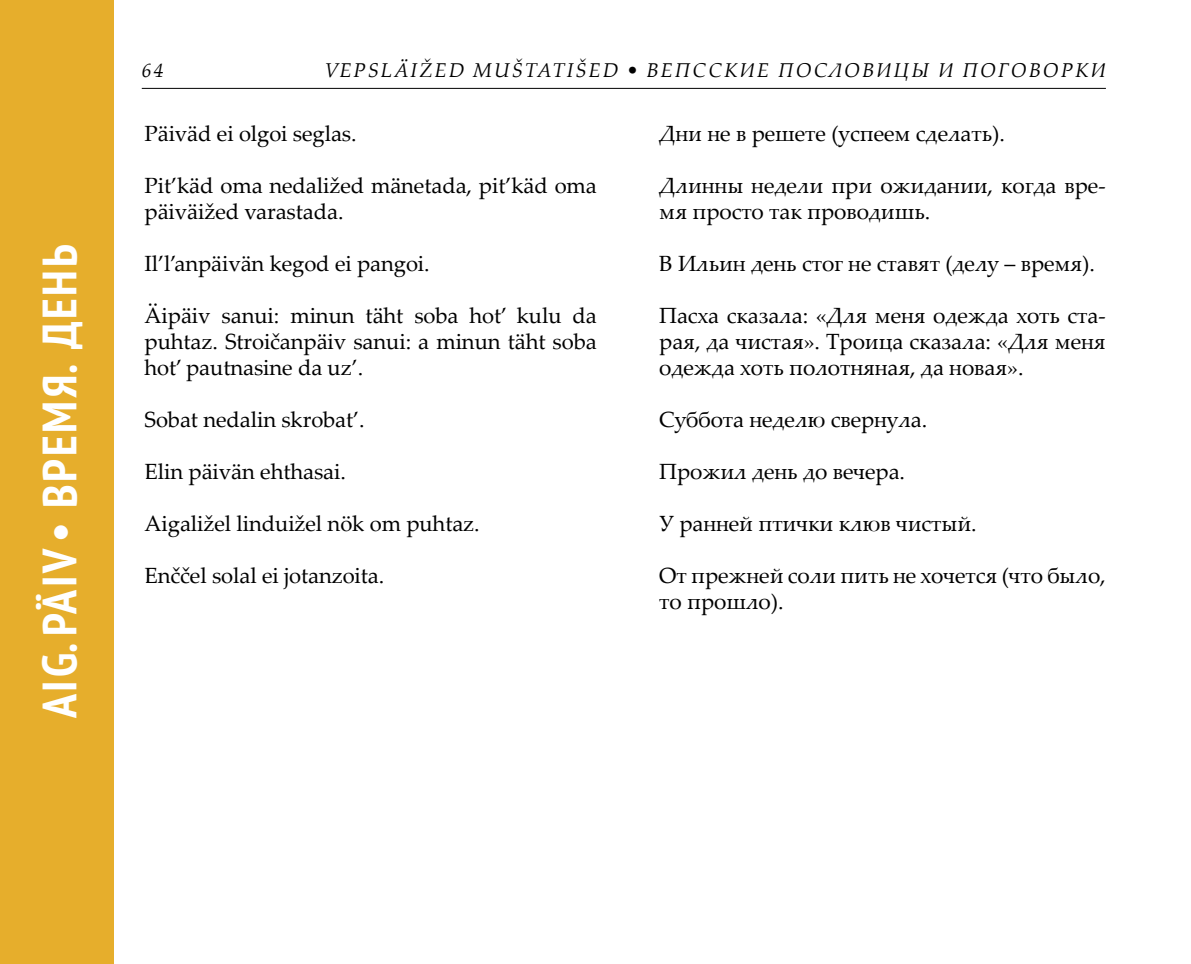
<style>
.page{position:relative;width:1191px;height:964px;background:#fff}
.page>*{position:absolute;margin:0;border:0;box-sizing:border-box;transform-origin:0 0}
.t1{font:700 condensed 48px "PT Sans";color:#fff}
.t2{font:22px/26px "Palatino Linotype";letter-spacing:-.005em;color:#000}
.t3{font:italic 20px "Palatino Linotype";letter-spacing:.1em;color:#000}
.s1{font-family:"Guardian Sans";font-weight:600;font-stretch:normal}
</style>
<div class="page">
<hr style="left:142px;top:88px;width:964px;height:1px;background:#000">
<div style="left:0;top:0;width:113px;height:964px;background:#e6ae2c"></div>
<h1 class="t1" style="left:28px;top:718px;width:474px;rotate:-90deg">aig. päiv <span class="s1">•</span> время. день</h1>
<p class="t3" style="left:142px;top:55px;width:23px">64</p>
<p class="t3" style="left:325px;top:55px;width:782px">VEPSLÄIŽED MUŠTATIŠED • ВЕПССКИЕ ПОСЛОВИЦЫ И ПОГОВОРКИ</p>
<p class="t2" style="left:145px;top:119px;width:213px">Päiväd ei olgoi seglas.</p>
<p class="t2" style="left:145px;top:171px;width:454px">Pit’käd oma nedaližed mänetada, pit’käd oma päiväižed varastada.</p>
<p class="t2" style="left:145px;top:250px;width:286px">Il’l’anpäivän kegod ei pangoi.</p>
<p class="t2" style="left:145px;top:302px;width:454px;text-align:justify">Äipäiv sanui: minun täht soba hot’ kulu da puhtaz. Stroičanpäiv sanui: a minun täht soba hot’ pautnasine da uz’.</p>
<p class="t2" style="left:145px;top:406px;width:222px">Sobat nedalin skrobat’.</p>
<p class="t2" style="left:145px;top:458px;width:203px">Elin päivän ehthasai.</p>
<p class="t2" style="left:145px;top:510px;width:336px">Aigaližel linduižel nök om puhtaz.</p>
<p class="t2" style="left:145px;top:562px;width:241px">Enččel solal ei jotanzoita.</p>
<p class="t2" style="left:659px;top:120px;width:347px">Дни не в решете (успеем сделать).</p>
<p class="t2" style="left:659px;top:172px;width:448px">Длинны недели при ожидании, когда вре&shy;мя просто так проводишь.</p>
<p class="t2" style="left:659px;top:250px;width:437px">В Ильин день стог не ставят (делу – время).</p>
<p class="t2" style="left:659px;top:302px;width:448px;text-align:justify">Пасха сказала: «Для меня одежда хоть ста&shy;рая, да чистая». Троица сказала: «Для меня одежда хоть полотняная, да новая».</p>
<p class="t2" style="left:659px;top:406px;width:269px">Суббота неделю свернула.</p>
<p class="t2" style="left:659px;top:458px;width:247px">Прожил день до вечера.</p>
<p class="t2" style="left:659px;top:510px;width:319px">У ранней птички клюв чистый.</p>
<p class="t2" style="left:659px;top:562px;width:448px">От прежней соли пить не хочется (что было, то прошло).</p>
</div>
